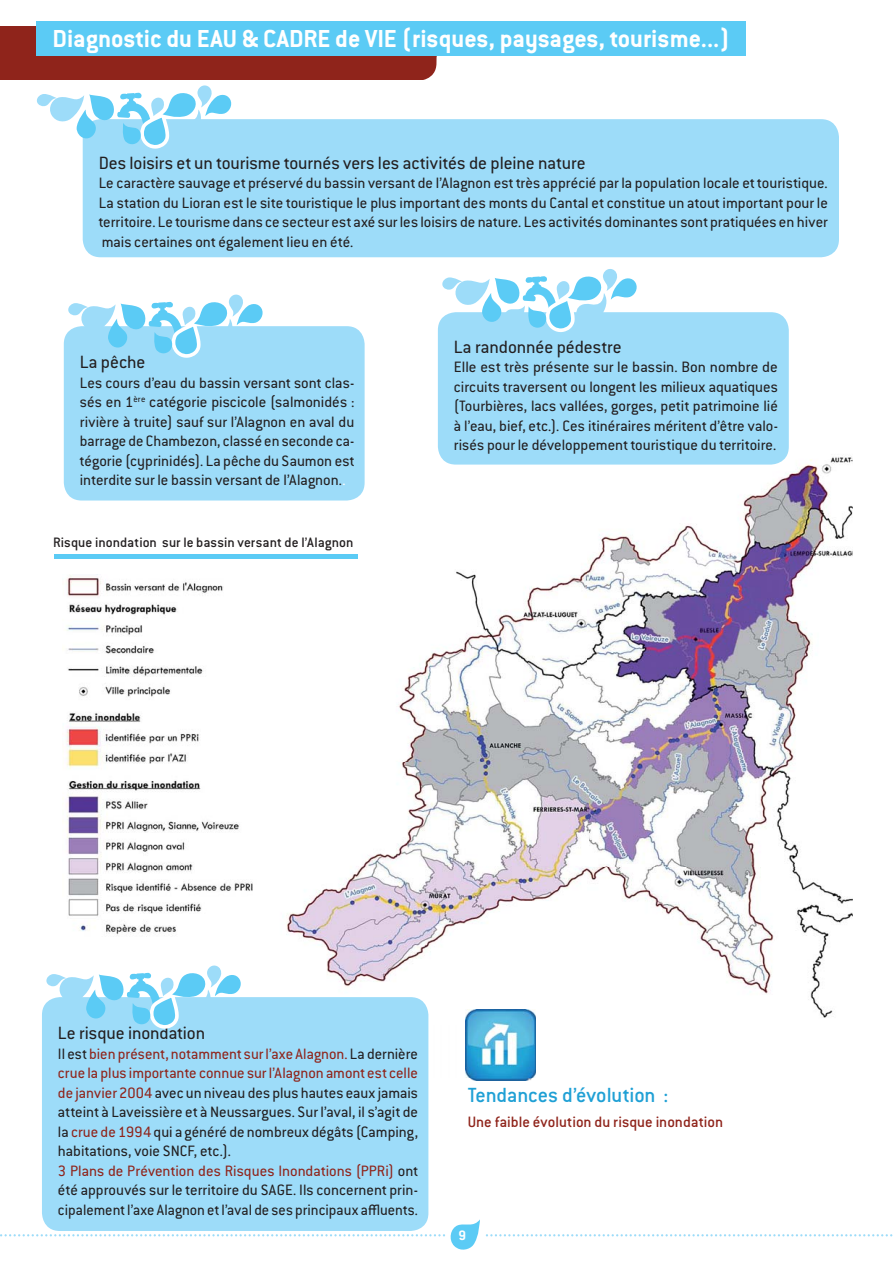
<style>
.page{position:relative;width:893px;height:1263px;background:#fff}
.page>*{position:absolute;margin:0;border:0;box-sizing:border-box;transform-origin:0 0}
.t1{font:700 27px "Conduit ITC";color:#fff}
.t2{font:22.5px "Conduit ITC Medium";letter-spacing:-.005em;color:#1fa0d5}
.t3{font:19.5px "Conduit ITC";color:#231f20}
.t4{font:16.5px/19.5px "Conduit ITC";color:#231f20;text-align:justify}
.t5{font:16.5px "Conduit ITC Medium";color:#8f241b}
.t6{font:15px "Conduit ITC Medium";letter-spacing:.005em;color:#231f20}
.t7{font:700 15px "Conduit ITC";color:#fff}
.s1{color:#fff}
.s2{color:#8f241b}
</style>
<div class="page">
<img style="left:66px;top:574px;width:187px;height:361px">
<div style="left:55px;top:554px;width:302px;height:5px;background:#5bcbf5"></div>
<img style="left:270px;top:451px;width:317px;height:574px">
<img style="left:587px;top:451px;width:266px;height:567px">
<img style="left:428px;top:1025px;width:1px;height:52px">
<img style="left:270px;top:538px;width:83px;height:13px">
<img style="left:270px;top:554px;width:87px;height:5px">
<svg style="left:0;top:1219px;width:480px;height:31px"></svg>
<svg style="left:486px;top:1234px;width:407px;height:2px"></svg>
<div style="left:0;top:26px;width:438px;height:54px;background:#8f241b"></div>
<svg style="left:423px;top:56px;width:15px;height:24px"></svg>
<svg style="left:730px;top:21px;width:16px;height:1px"></svg>
<div style="left:83px;top:119px;width:756px;height:138px;background:#9ddcf9;border-radius:18px"></div>
<svg style="left:36px;top:85px;width:197px;height:65px"></svg>
<div style="left:64px;top:326px;width:301px;height:174px;background:#9ddcf9;border-radius:18px"></div>
<svg style="left:68px;top:294px;width:197px;height:64px"></svg>
<div style="left:438px;top:312px;width:351px;height:153px;background:#9ddcf9;border-radius:18px"></div>
<svg style="left:442px;top:269px;width:197px;height:63px"></svg>
<div style="left:42px;top:997px;width:386px;height:234px;background:#9ddcf9;border-radius:18px"></div>
<svg style="left:46px;top:965px;width:197px;height:64px"></svg>
<img style="left:465px;top:1010px;width:71px;height:70px">
<div style="left:37px;top:22px;width:709px;height:34px;background:#5bcbf5"></div>
<h1 class="t1" style="left:53px;top:28px;width:679px">Diagnostic du EAU &amp; CADRE de VIE (risques, paysages, tourisme...)</h1>
<p class="t3" style="left:99px;top:155px;width:488px">Des loisirs et un tourisme tournés vers les activités de pleine nature</p>
<p class="t4" style="left:99px;top:175px;width:731px">Le caractère sauvage et préservé du bassin versant de l’Alagnon est très apprécié par la population locale et touristique.<br>La station du Lioran est le site touristique le plus important des monts du Cantal et constitue un atout important pour le territoire. Le tourisme dans ce secteur est axé sur les loisirs de nature. Les activités dominantes sont pratiquées en hiver mais certaines ont également lieu en été.</p>
<p class="t3" style="left:80px;top:354px;width:67px">La pêche</p>
<p class="t4" style="left:80px;top:374px;width:276px">Les cours d’eau du bassin versant sont clas&shy;sés en 1<sup>ère</sup> catégorie piscicole (salmonidés : rivière à truite) sauf sur l’Alagnon en aval du barrage de Chambezon, classé en seconde ca&shy;tégorie (cyprinidés). La pêche du Saumon est interdite sur le bassin versant de l’Alagnon.<span class="s1">.</span></p>
<p class="t6" style="left:53px;top:536px;width:302px">Risque inondation sur le bassin versant de l’Alagnon</p>
<p class="t3" style="left:454px;top:338px;width:169px">La randonnée pédestre</p>
<p class="t4" style="left:454px;top:358px;width:326px">Elle est très présente sur le bassin. Bon nombre de circuits traversent ou longent les milieux aquatiques (Tourbières, lacs vallées, gorges, petit patrimoine lié à l’eau, bief, etc.). Ces itinéraires méritent d’être valo&shy;risés pour le développement touristique du territoire.</p>
<p class="t3" style="left:58px;top:1025px;width:149px">Le risque inondation</p>
<p class="t4" style="left:58px;top:1045px;width:362px;text-align:left">Il est <span class="s2">bien présent, notamment sur l’axe Alagnon.</span> La dernière <span class="s2">crue la plus importante connue sur l’Alagnon amont est celle de janvier 2004</span> avec un niveau des plus hautes eaux jamais atteint à Laveissière et à Neussargues. Sur l’aval, il s’agit de la <span class="s2">crue de 1994</span> qui a généré de nombreux dégâts (Camping, habitations, voie SNCF, etc.).<br><span class="s2">3 Plans de Prévention des Risques Inondations (PPRi)</span> ont été approuvés sur le territoire du SAGE. Ils concernent prin&shy;cipalement l’axe Alagnon et l’aval de ses principaux affluents.</p>
<h2 class="t2" style="left:468px;top:1085px;width:202px">Tendances d’évolution :</h2>
<p class="t5" style="left:468px;top:1115px;width:257px">Une faible évolution du risque inondation</p>
<p class="t7" style="left:459px;top:1229px;width:9px">9</p>
</div>
